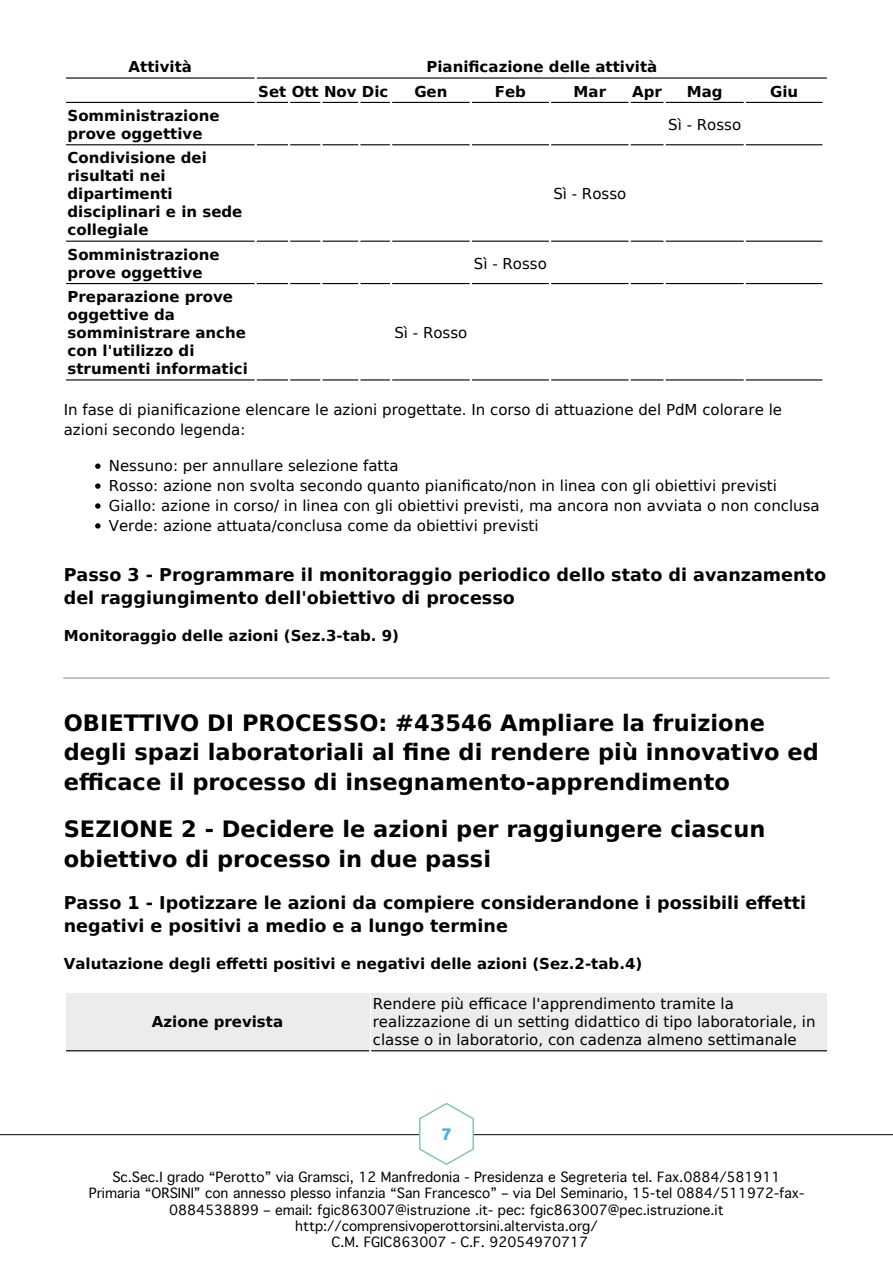
<style>
.page{position:relative;width:893px;height:1263px;background:#fff}
.page>*{position:absolute;margin:0;border:0;box-sizing:border-box;transform-origin:0 0}
.t1{font:700 22.5px/29.8px "DejaVu Sans";color:#000}
.t2{font:700 17.55px/23.2px "DejaVu Sans";color:#000}
.t3{font:700 16.5px "Tofino";color:#45b0e5}
.t4{font:15px/20px "DejaVu Sans";color:#000}
.t5{font:700 15px/18px "DejaVu Sans";color:#000}
.t6{font:300 13.5px "Thonburi";color:#000}
</style>
<div class="page">
<hr style="left:0;top:1134px;width:893px;height:1px;background:#000">
<svg style="left:418px;top:1102px;width:57px;height:63px"></svg>
<hr style="left:67px;top:77px;width:187px;height:2px;background:#000">
<hr style="left:257px;top:77px;width:569px;height:2px;background:#000">
<hr style="left:67px;top:102px;width:187px;height:1px;background:#000">
<hr style="left:257px;top:102px;width:30px;height:1px;background:#000">
<svg style="left:291px;top:102px;width:29px;height:1px"></svg>
<hr style="left:323px;top:102px;width:35px;height:1px;background:#000">
<svg style="left:361px;top:102px;width:28px;height:1px"></svg>
<hr style="left:393px;top:102px;width:76px;height:1px;background:#000">
<hr style="left:472px;top:102px;width:76px;height:1px;background:#000">
<hr style="left:552px;top:102px;width:76px;height:1px;background:#000">
<hr style="left:631px;top:102px;width:32px;height:1px;background:#000">
<hr style="left:666px;top:102px;width:77px;height:1px;background:#000">
<hr style="left:746px;top:102px;width:76px;height:1px;background:#000">
<hr style="left:67px;top:144px;width:187px;height:1px;background:#000">
<hr style="left:257px;top:144px;width:30px;height:1px;background:#000">
<svg style="left:291px;top:144px;width:29px;height:1px"></svg>
<hr style="left:323px;top:144px;width:35px;height:1px;background:#000">
<svg style="left:361px;top:144px;width:28px;height:1px"></svg>
<hr style="left:393px;top:144px;width:76px;height:1px;background:#000">
<hr style="left:472px;top:144px;width:76px;height:1px;background:#000">
<hr style="left:552px;top:144px;width:76px;height:1px;background:#000">
<hr style="left:631px;top:144px;width:32px;height:1px;background:#000">
<hr style="left:666px;top:144px;width:77px;height:1px;background:#000">
<hr style="left:746px;top:144px;width:76px;height:1px;background:#000">
<hr style="left:67px;top:241px;width:187px;height:1px;background:#000">
<hr style="left:257px;top:241px;width:30px;height:1px;background:#000">
<svg style="left:291px;top:241px;width:29px;height:1px"></svg>
<hr style="left:323px;top:241px;width:35px;height:1px;background:#000">
<svg style="left:361px;top:241px;width:28px;height:1px"></svg>
<hr style="left:393px;top:241px;width:76px;height:1px;background:#000">
<hr style="left:472px;top:241px;width:76px;height:1px;background:#000">
<hr style="left:552px;top:241px;width:76px;height:1px;background:#000">
<hr style="left:631px;top:241px;width:32px;height:1px;background:#000">
<hr style="left:666px;top:241px;width:77px;height:1px;background:#000">
<hr style="left:746px;top:241px;width:76px;height:1px;background:#000">
<hr style="left:67px;top:283px;width:187px;height:1px;background:#000">
<hr style="left:257px;top:283px;width:30px;height:1px;background:#000">
<svg style="left:291px;top:283px;width:29px;height:1px"></svg>
<hr style="left:323px;top:283px;width:35px;height:1px;background:#000">
<svg style="left:361px;top:283px;width:28px;height:1px"></svg>
<hr style="left:393px;top:283px;width:76px;height:1px;background:#000">
<hr style="left:472px;top:283px;width:76px;height:1px;background:#000">
<hr style="left:552px;top:283px;width:76px;height:1px;background:#000">
<hr style="left:631px;top:283px;width:32px;height:1px;background:#000">
<hr style="left:666px;top:283px;width:77px;height:1px;background:#000">
<hr style="left:746px;top:283px;width:76px;height:1px;background:#000">
<hr style="left:67px;top:379px;width:187px;height:1px;background:#000">
<hr style="left:257px;top:379px;width:30px;height:1px;background:#000">
<svg style="left:291px;top:379px;width:29px;height:1px"></svg>
<hr style="left:323px;top:379px;width:35px;height:1px;background:#000">
<svg style="left:361px;top:379px;width:28px;height:1px"></svg>
<hr style="left:393px;top:379px;width:76px;height:1px;background:#000">
<hr style="left:472px;top:379px;width:76px;height:1px;background:#000">
<hr style="left:552px;top:379px;width:76px;height:1px;background:#000">
<hr style="left:631px;top:379px;width:32px;height:1px;background:#000">
<hr style="left:666px;top:379px;width:77px;height:1px;background:#000">
<hr style="left:746px;top:379px;width:76px;height:1px;background:#000">
<svg style="left:95px;top:463px;width:6px;height:6px"></svg>
<svg style="left:95px;top:483px;width:6px;height:6px"></svg>
<svg style="left:95px;top:503px;width:6px;height:6px"></svg>
<svg style="left:95px;top:523px;width:6px;height:6px"></svg>
<hr style="left:64px;top:678px;width:765px;height:1px;background:#888">
<div style="left:66px;top:993px;width:303px;height:58px;background:#ececec"></div>
<div style="left:371px;top:993px;width:456px;height:58px;background:#ececec"></div>
<hr style="left:67px;top:1050px;width:301px;height:1px;background:#000">
<hr style="left:372px;top:1050px;width:454px;height:1px;background:#000">
<p class="t5" style="left:129px;top:57px;width:65px">Attività</p>
<p class="t5" style="left:426px;top:57px;width:232px">Pianificazione delle attività</p>
<p class="t5" style="left:258px;top:82px;width:132px">Set Ott Nov Dic</p>
<p class="t5" style="left:414px;top:82px;width:35px">Gen</p>
<p class="t5" style="left:495px;top:82px;width:33px">Feb</p>
<p class="t5" style="left:574px;top:82px;width:34px">Mar</p>
<p class="t5" style="left:632px;top:82px;width:31px">Apr</p>
<p class="t5" style="left:687px;top:82px;width:37px">Mag</p>
<p class="t5" style="left:770px;top:82px;width:30px">Giu</p>
<p class="t5" style="left:68px;top:106px;width:153px">Somministrazione prove oggettive</p>
<p class="t4" style="left:668px;top:114px;width:75px">Sì - Rosso</p>
<p class="t5" style="left:68px;top:149px;width:176px">Condivisione dei risultati nei dipartimenti disciplinari e in sede collegiale</p>
<p class="t4" style="left:553px;top:184px;width:75px">Sì - Rosso</p>
<p class="t5" style="left:68px;top:245px;width:153px">Somministrazione prove oggettive</p>
<p class="t4" style="left:474px;top:253px;width:75px">Sì - Rosso</p>
<p class="t5" style="left:68px;top:287px;width:182px">Preparazione prove oggettive da somministrare anche con l'utilizzo di strumenti informatici</p>
<p class="t4" style="left:394px;top:322px;width:75px">Sì - Rosso</p>
<p class="t4" style="left:64px;top:399px;width:720px">In fase di pianificazione elencare le azioni progettate. In corso di attuazione del PdM colorare le azioni secondo legenda:</p>
<p class="t4" style="left:109px;top:456px;width:712px">Nessuno: per annullare selezione fatta<br>Rosso: azione non svolta secondo quanto pianificato/non in linea con gli obiettivi previsti Giallo: azione in corso/ in linea con gli obiettivi previsti, ma ancora non avviata o non conclusa Verde: azione attuata/conclusa come da obiettivi previsti</p>
<p class="t2" style="left:64px;top:562px;width:764px">Passo 3 - Programmare il monitoraggio periodico dello stato di avanzamento del raggiungimento dell'obiettivo di processo</p>
<p class="t5" style="left:64px;top:627px;width:337px">Monitoraggio delle azioni (Sez.3-tab. 9)</p>
<h1 class="t1" style="left:64px;top:707px;width:756px">OBIETTIVO DI PROCESSO: #43546 Ampliare la fruizione degli spazi laboratoriali al fine di rendere più innovativo ed efficace il processo di insegnamento-apprendimento</h1>
<h1 class="t1" style="left:64px;top:813px;width:703px">SEZIONE 2 - Decidere le azioni per raggiungere ciascun obiettivo di processo in due passi</h1>
<p class="t2" style="left:64px;top:890px;width:744px">Passo 1 - Ipotizzare le azioni da compiere considerandone i possibili effetti negativi e positivi a medio e a lungo termine</p>
<p class="t5" style="left:64px;top:955px;width:580px">Valutazione degli effetti positivi e negativi delle azioni (Sez.2-tab.4)</p>
<p class="t5" style="left:152px;top:1012px;width:133px">Azione prevista</p>
<p class="t4" style="left:373px;top:994px;width:444px;line-height:18px">Rendere più efficace l'apprendimento tramite la realizzazione di un setting didattico di tipo laboratoriale, in classe o in laboratorio, con cadenza almeno settimanale</p>
<p class="t3" style="left:442px;top:1120px;width:10px">7</p>
<p class="t6" style="left:112px;top:1170px;width:670px">Sc.Sec.I grado “Perotto” via Gramsci, 12 Manfredonia - Presidenza e Segreteria tel. Fax.0884/581911</p>
<p class="t6" style="left:89px;top:1186px;width:717px">Primaria “ORSINI” con annesso plesso infanzia “San Francesco” – via Del Seminario, 15-tel 0884/511972-fax-</p>
<p class="t6" style="left:169px;top:1202px;width:556px">0884538899 – email: fgic863007@istruzione .it- pec: fgic863007@pec.istruzione.it</p>
<p class="t6" style="left:295px;top:1218px;width:304px">http://comprensivoperottorsini.altervista.org/</p>
<p class="t6" style="left:332px;top:1234px;width:258px">C.M. FGIC863007 - C.F. 92054970717</p>
</div>
